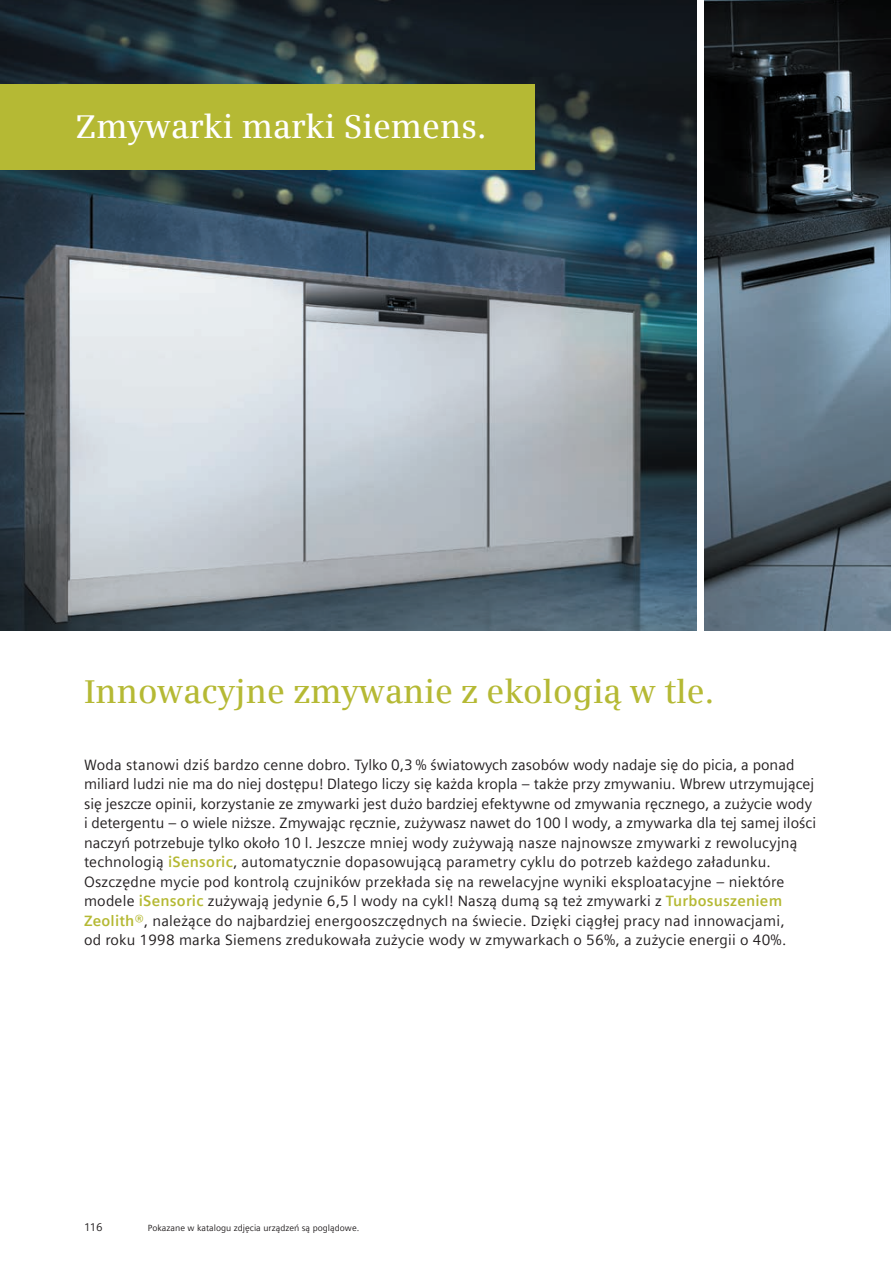
<style>
.page{position:relative;width:891px;height:1261px;background:#fff}
.page>*{position:absolute;margin:0;border:0;box-sizing:border-box;transform-origin:0 0}
.t1{font:600 33px "Siemens Serif";color:#b5b934}
.t2{font:600 33px "Siemens Serif";color:#fff}
.t3{font:15px/19.5px "Siemens Sans";letter-spacing:.01em;color:#231f20}
.t4{font:11.25px "Siemens Sans";color:#231f20}
.t5{font:9px "Siemens Sans";color:#231f20}
.s1{font-weight:700;color:#b5b934}
</style>
<div class="page">
<img style="left:705px;top:0;width:186px;height:630px">
<img style="left:0;top:0;width:696px;height:630px">
<div style="left:0;top:84px;width:535px;height:85px;background:#b5b934"></div>
<h1 class="t2" style="left:76px;top:107px;width:412px">Zmywarki marki Siemens.</h1>
<h1 class="t1" style="left:84px;top:672px;width:632px">Innowacyjne zmywanie z ekologią w tle.</h1>
<p class="t3" style="left:84px;top:755px;width:734px">Woda stanowi dziś bardzo cenne dobro. Tylko 0,3 % światowych zasobów wody nadaje się do picia, a ponad miliard ludzi nie ma do niej dostępu! Dlatego liczy się każda kropla – także przy zmywaniu. Wbrew utrzymującej się jeszcze opinii, korzystanie ze zmywarki jest dużo bardziej efektywne od zmywania ręcznego, a zużycie wody i detergentu – o wiele niższe. Zmywając ręcznie, zużywasz nawet do 100 l wody, a zmywarka dla tej samej ilości naczyń potrzebuje tylko około 10 l. Jeszcze mniej wody zużywają nasze najnowsze zmywarki z rewolucyjną technologią <span class="s1">iSensoric</span>, automatycznie dopasowującą parametry cyklu do potrzeb każdego załadunku.<br>Oszczędne mycie pod kontrolą czujników przekłada się na rewelacyjne wyniki eksploatacyjne – niektóre modele <span class="s1">iSensoric</span> zużywają jedynie 6,5 l wody na cykl! Naszą dumą są też zmywarki z <span class="s1">Turbosuszeniem Zeolith®</span>, należące do najbardziej energooszczędnych na świecie. Dzięki ciągłej pracy nad innowacjami,<br>od roku 1998 marka Siemens zredukowała zużycie wody w zmywarkach o 56%, a zużycie energii o 40%.</p>
<p class="t4" style="left:84px;top:1221px;width:20px">116</p>
<p class="t5" style="left:148px;top:1222px;width:213px">Pokazane w katalogu zdjęcia urządzeń są poglądowe.</p>
</div>
